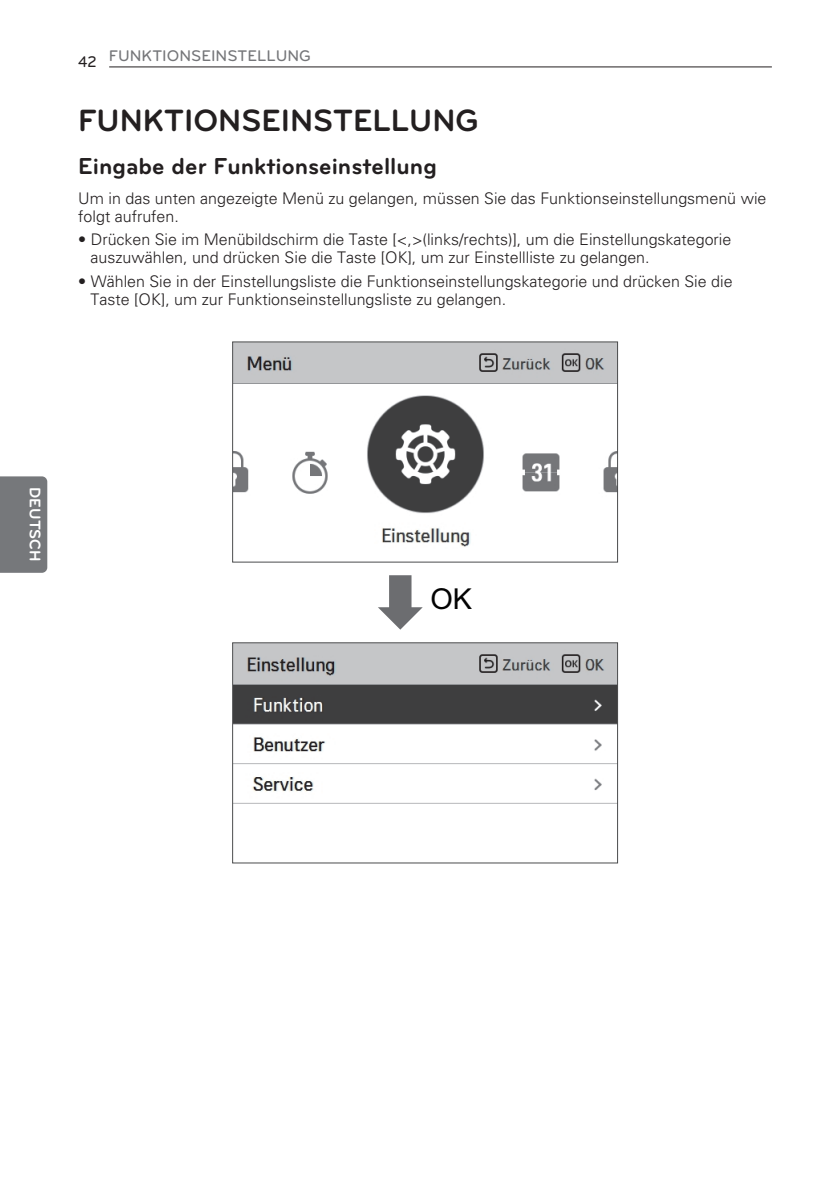
<style>
.page{position:relative;width:840px;height:1191px;background:#fff}
.page>*{position:absolute;margin:0;border:0;box-sizing:border-box;transform-origin:0 0}
.t1{font:700 32px "Bryant LG";color:#231f20}
.t2{font:28.8px "Arial";color:#030303}
.t3{font:700 24px "Bryant LG";color:#231f20}
.t4{font:300 16px/18px "Univers";color:#231f20}
.t5{font:500 16px "Bryant LG";color:#757679}
.t6{font:700 16px "Bryant LG";color:#fff}
.s1{color:#231f20}
</style>
<div class="page">
<hr style="left:109px;top:67px;width:662px;height:1px;background:#231f20">
<div style="left:0;top:476px;width:47px;height:97px;background:#76787b"></div>
<img style="left:234px;top:343px;width:381px;height:204px">
<img style="left:234px;top:644px;width:381px;height:160px">
<div style="left:232px;top:642px;width:385px;height:221px;border:1px solid #4b4c4d"></div>
<svg style="left:378px;top:575px;width:44px;height:54px"></svg>
<p class="t5" style="left:78px;top:47px;width:234px"><span class="s1">42</span> FUNKTIONSEINSTELLUNG</p>
<h1 class="t1" style="left:78px;top:109px;width:401px">FUNKTIONSEINSTELLUNG</h1>
<h3 class="t3" style="left:78px;top:158px;width:360px">Eingabe der Funktionseinstellung</h3>
<p class="t4" style="left:78px;top:190px;width:689px">Um in das unten angezeigte Menü zu gelangen, müssen Sie das Funktionseinstellungsmenü wie folgt aufrufen.</p>
<p class="t4" style="left:90px;top:232px;width:642px;text-indent:-12px">• Drücken Sie im Menübildschirm die Taste [&lt;,&gt;(links/rechts)], um die Einstellungskategorie auszuwählen, und drücken Sie die Taste [OK], um zur Einstellliste zu gelangen.</p>
<p class="t4" style="left:90px;top:274px;width:643px;text-indent:-12px">• Wählen Sie in der Einstellungsliste die Funktionseinstellungskategorie und drücken Sie die<br>Taste [OK], um zur Funktionseinstellungsliste zu gelangen.</p>
<p class="t6" style="left:41px;top:487px;width:76px;rotate:90deg">DEUTSCH</p>
<h2 class="t2" style="left:430px;top:588px;width:43px">OK</h2>
</div>
